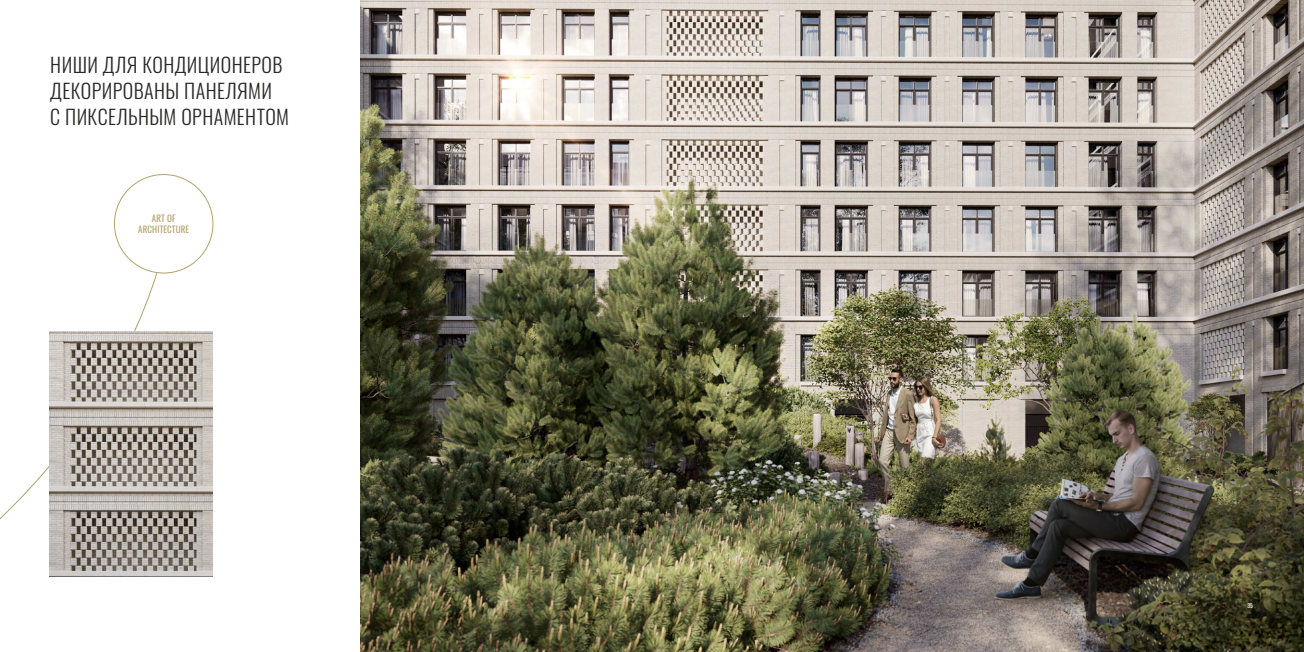
<style>
.page{position:relative;width:1304px;height:652px;background:#fff}
.page>*{position:absolute;margin:0;border:0;box-sizing:border-box;transform-origin:0 0}
.t1{font:300 20px/26px "Oswald";letter-spacing:.02em;color:#282827}
.t2{font:9px/11px "Oswald";letter-spacing:.01em;color:#b3a16e;text-align:center}
.t3{font:7px "Bebas Neue";color:#fff}
</style>
<div class="page">
<svg style="left:0;top:251px;width:164px;height:326px"></svg>
<img style="left:50px;top:332px;width:162px;height:244px">
<div style="left:114px;top:175px;width:99px;height:98px;background:#fff;border-radius:50%"></div>
<img style="left:360px;top:0;width:944px;height:652px">
<p class="t1" style="left:50px;top:50px;width:240px">НИШИ ДЛЯ КОНДИЦИОНЕРОВ<br>ДЕКОРИРОВАНЫ ПАНЕЛЯМИ<br>С ПИКСЕЛЬНЫМ ОРНАМЕНТОМ</p>
<p class="t2" style="left:138px;top:212px;width:52px">ART OF<br>ARCHITECTURE</p>
<p class="t3" style="left:1247px;top:602px;width:7px">35</p>
</div>
